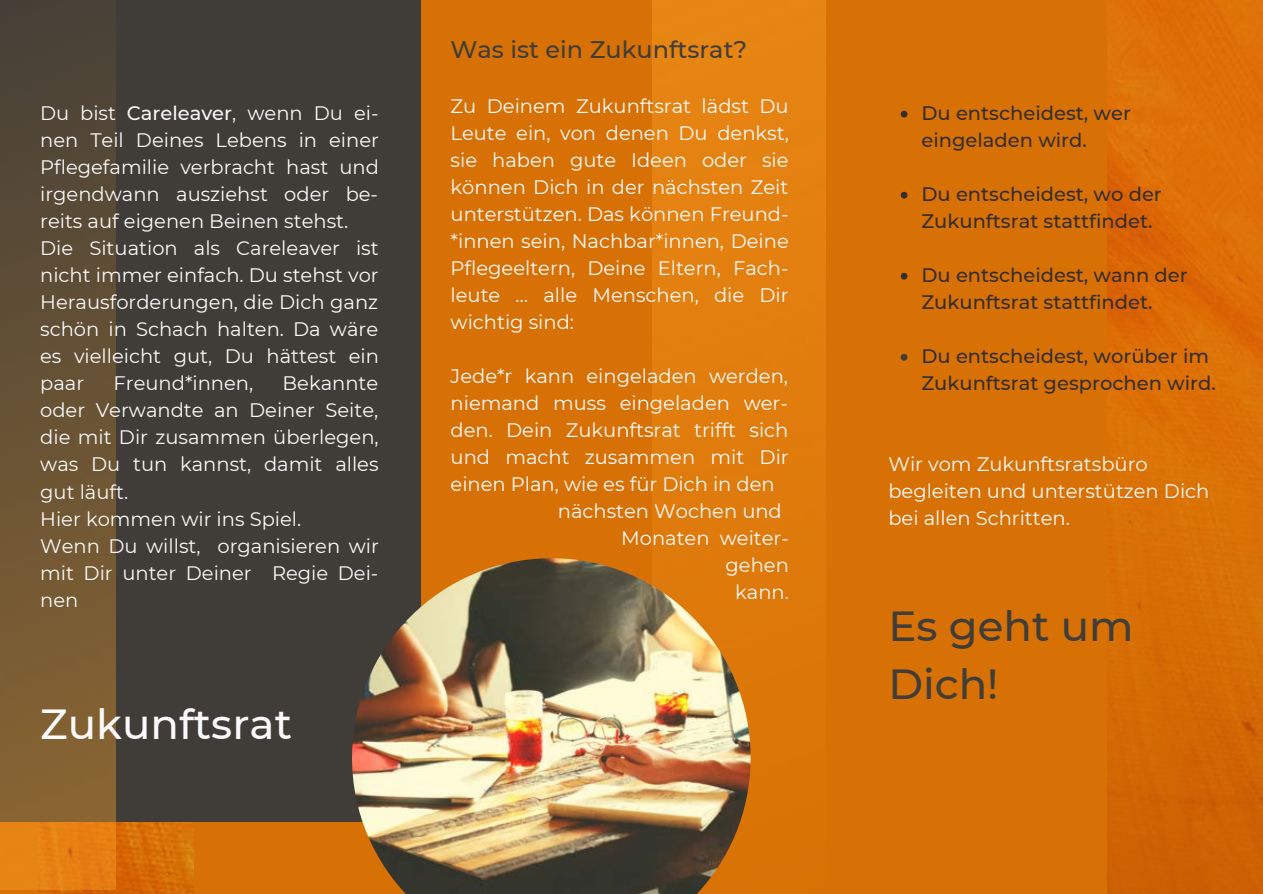
<style>
.page{position:relative;width:1263px;height:894px;background:#fff}
.page>*{position:absolute;margin:0;border:0;box-sizing:border-box;transform-origin:0 0}
.t1{font:500 42px/58.5px "Montserrat";color:#403d38}
.t2{font:500 42px "Montserrat";color:#fafafa}
.t3{font:500 24px "Montserrat";color:#403d38}
.t4{font:19.5px/27px "Montserrat";color:#fafafa}
.t5{font:500 19.5px/27px "Montserrat";color:#362d2a}
.s1{font-weight:500}
</style>
<div class="page">
<div style="left:0;top:0;width:1263px;height:893px;background:#d87105"></div>
<img style="left:38px;top:820px;width:155px;height:73px">
<div style="left:0;top:0;width:420px;height:820px;background:#403d38"></div>
<div style="left:653px;top:0;width:173px;height:508px;background:#e38010"></div>
<img style="left:1108px;top:3px;width:155px;height:890px">
<svg style="left:901px;top:111px;width:6px;height:6px"></svg>
<svg style="left:901px;top:192px;width:6px;height:6px"></svg>
<svg style="left:901px;top:273px;width:6px;height:6px"></svg>
<svg style="left:901px;top:354px;width:6px;height:6px"></svg>
<img style="left:0;top:23px;width:116px;height:866px">
<img style="left:352px;top:558px;width:399px;height:335px">
<p class="t4" style="left:40px;top:99px;width:340px">Du bist <span class="s1">Careleaver</span>, wenn Du ei&shy;nen Teil Deines Lebens in einer<br>Pflegefamilie verbracht hast und irgendwann ausziehst oder be&shy;reits auf eigenen Beinen stehst.<br>Die Situation als Careleaver ist nicht immer einfach. Du stehst vor<br>Herausforderungen, die Dich ganz schön in Schach halten. Da wäre es vielleicht gut, Du hättest ein paar</p>
<p class="t4" style="left:40px;top:369px;width:340px;text-indent:242px">Bekannte oder Verwandte an Deiner Seite, die mit Dir zusammen überlegen, was Du tun kannst, damit alles gut läuft.<br>Hier kommen wir ins Spiel.<br>Wenn Du willst, organisieren wir mit Dir unter Deiner Regie Dei&shy;nen</p>
<p class="t4" style="left:114px;top:369px;width:141px">Freund*innen,</p>
<h1 class="t2" style="left:40px;top:697px;width:253px">Zukunftsrat</h1>
<p class="t3" style="left:451px;top:34px;width:298px">Was ist ein Zukunftsrat?</p>
<p class="t4" style="left:451px;top:92px;width:340px;text-align:justify">Zu Deinem Zukunftsrat lädst Du Leute ein, von denen Du denkst, sie haben gute Ideen oder sie können Dich in der nächsten Zeit unterstützen. Das können Freund-*innen sein, Nachbar*innen, Deine Pflegeeltern, Deine Eltern, Fach&shy;leute … alle Menschen, die Dir wichtig sind:</p>
<p class="t4" style="left:451px;top:362px;width:339px">Jede*r kann eingeladen werden,</p>
<p class="t4" style="left:451px;top:389px;width:339px">niemand muss eingeladen wer-</p>
<p class="t4" style="left:451px;top:416px;width:339px">den. Dein Zukunftsrat trifft sich</p>
<p class="t4" style="left:451px;top:443px;width:340px">und macht zusammen mit Dir</p>
<p class="t4" style="left:451px;top:470px;width:326px">einen Plan, wie es für Dich in den</p>
<p class="t4" style="left:558px;top:497px;width:226px">nächsten Wochen und</p>
<p class="t4" style="left:621px;top:524px;width:169px">Monaten weiter-</p>
<p class="t4" style="left:725px;top:551px;width:65px">gehen</p>
<p class="t4" style="left:735px;top:578px;width:55px">kann.</p>
<p class="t5" style="left:921px;top:99px;width:211px">Du entscheidest, wer eingeladen wird.</p>
<p class="t5" style="left:921px;top:180px;width:242px">Du entscheidest, wo der<br>Zukunftsrat stattfindet.</p>
<p class="t5" style="left:921px;top:261px;width:268px">Du entscheidest, wann der<br>Zukunftsrat stattfindet.</p>
<p class="t5" style="left:921px;top:342px;width:296px">Du entscheidest, worüber im<br>Zukunftsrat gesprochen wird.</p>
<p class="t4" style="left:888px;top:450px;width:323px">Wir vom Zukunftsratsbüro begleiten und unterstützen Dich bei allen Schritten.</p>
<h1 class="t1" style="left:888px;top:596px;width:247px">Es geht um<br>Dich!</h1>
</div>
